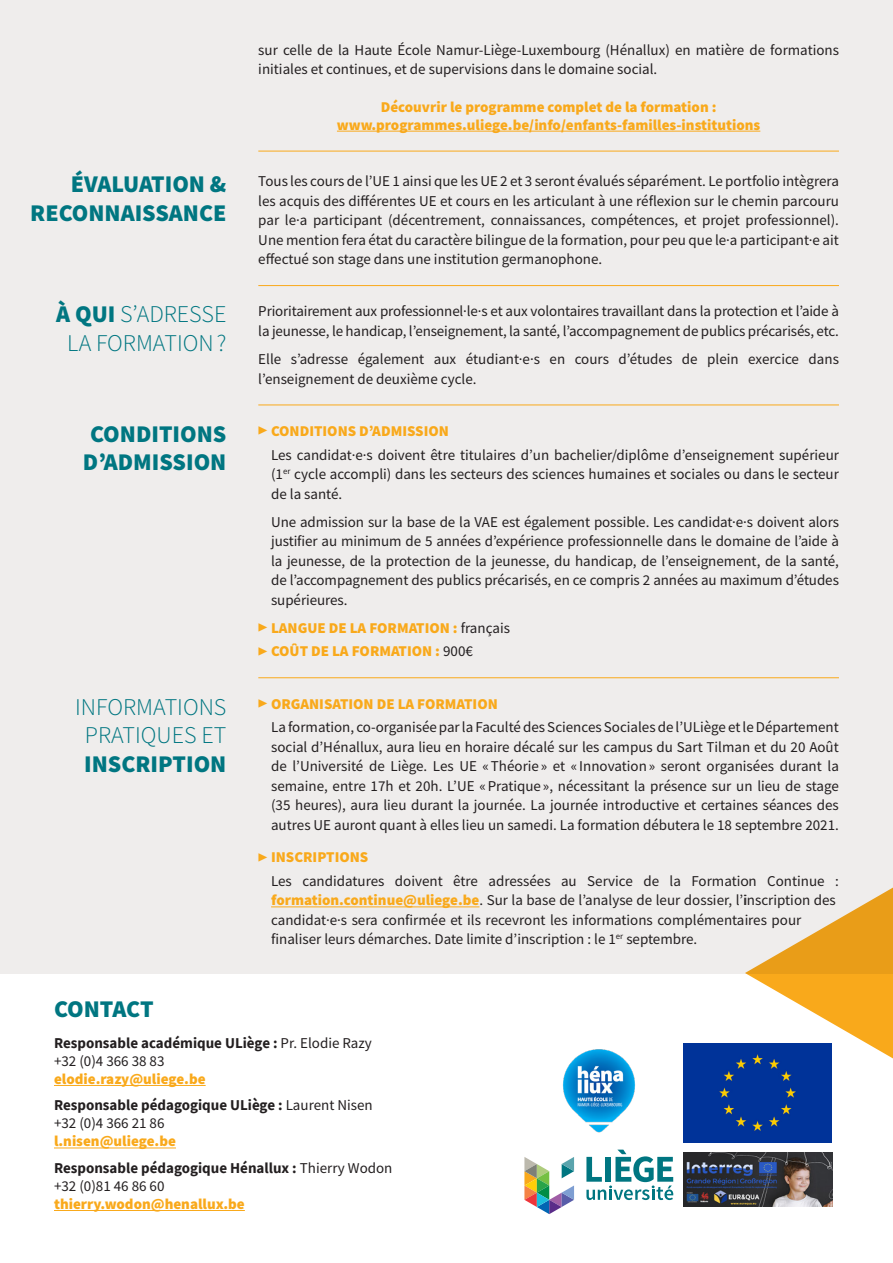
<style>
.page{position:relative;width:893px;height:1263px;background:#fff}
.page>*{position:absolute;margin:0;border:0;box-sizing:border-box;transform-origin:0 0}
.t1{font:300 24px/28.8px "Source Sans Pro";color:#007681;text-align:center}
.t2{font:900 24px/28.8px "Source Sans Pro";color:#007681;text-align:center}
.texte_retrait_puces{font:15px/19.5px "Source Sans Pro";color:#231f20;text-align:justify}
.Paragraphe_filet{font:15px/19.5px "Source Sans Pro";color:#231f20}
.Texte_de_base{font:15px/19.5px "Source Sans Pro";letter-spacing:-.01em;color:#231f20}
.Paragraphe_filet-2{font:900 15px "Source Sans Pro";color:#f9a91b}
.t3{font:700 15px "Source Sans Pro";color:#231f20}
.Texte_de_base-2{font:900 15px "Source Sans Pro";color:#f9a91b}
.s1{font-weight:900}
.s2{font-weight:400;font-size:10.5px}
.s3{font-weight:400;color:#231f20}
.s4{font-weight:900;color:#f9a91b}
.s5{font-weight:400}
</style>
<div class="page">
<div style="left:0;top:0;width:893px;height:973px;background:#efedec"></div>
<hr style="left:54px;top:1085px;width:152px;height:1px;background:#f9a91b">
<hr style="left:54px;top:1147px;width:122px;height:1px;background:#f9a91b">
<hr style="left:54px;top:1210px;width:191px;height:1px;background:#f9a91b">
<hr style="left:258px;top:677px;width:581px;height:1px;background:#f9a91b">
<hr style="left:271px;top:906px;width:208px;height:1px;background:#f9a91b">
<hr style="left:258px;top:405px;width:581px;height:1px;background:#f9a91b">
<hr style="left:258px;top:285px;width:581px;height:1px;background:#f9a91b">
<svg style="left:745px;top:887px;width:148px;height:172px"></svg>
<svg style="left:524px;top:1157px;width:50px;height:57px"></svg>
<svg style="left:586px;top:1149px;width:87px;height:51px"></svg>
<hr style="left:258px;top:151px;width:581px;height:1px;background:#f9a91b">
<hr style="left:337px;top:131px;width:423px;height:1px;background:#f9a91b">
<img style="left:563px;top:1049px;width:72px;height:84px">
<div style="left:684px;top:1044px;width:148px;height:98px;background:#039"></div>
<img style="left:684px;top:1153px;width:148px;height:53px">
<p class="Texte_de_base" style="left:258px;top:40px;width:582px">sur celle de la Haute École Namur-Liège-Luxembourg (Hénallux) en matière de formations initiales et continues, et de supervisions dans le domaine social.</p>
<p class="Texte_de_base-2" style="left:381px;top:96px;width:337px">Découvrir le programme complet de la formation :</p>
<p class="Paragraphe_filet-2" style="left:337px;top:114px;width:425px">www.programmes.uliege.be/info/enfants-familles-institutions</p>
<p class="t2" style="left:30px;top:169px;width:198px;text-align:right">ÉVALUATION &amp;<br>RECONNAISSANCE</p>
<p class="Paragraphe_filet" style="left:258px;top:171px;width:582px;text-align:justify">Tous les cours de l’UE 1 ainsi que les UE 2 et 3 seront évalués séparément. Le portfolio intègrera les acquis des différentes UE et cours en les articulant à une réflexion sur le chemin parcouru par le·a participant (décentrement, connaissances, compétences, et projet professionnel).<br>Une mention fera état du caractère bilingue de la formation, pour peu que le·a participant·e ait effectué son stage dans une institution germanophone.</p>
<p class="t1" style="left:56px;top:300px;width:172px"><span class="s1">À QUI</span> S’ADRESSE<br>LA FORMATION ?</p>
<p class="Texte_de_base" style="left:258px;top:302px;width:582px">Prioritairement aux professionnel·le·s et aux volontaires travaillant dans la protection et l’aide à la jeunesse, le handicap, l’enseignement, la santé, l’accompagnement de publics précarisés, etc.</p>
<p class="Paragraphe_filet" style="left:258px;top:349px;width:582px">Elle s’adresse également aux étudiant·e·s en cours d’études de plein exercice dans l’enseignement de deuxième cycle.</p>
<p class="t2" style="left:83px;top:419px;width:145px">CONDITIONS<br>D’ADMISSION</p>
<p class="Paragraphe_filet-2" style="left:258px;top:420px;width:192px"><span class="s2">▶</span> CONDITIONS D’ADMISSION</p>
<p class="texte_retrait_puces" style="left:271px;top:445px;width:569px">Les candidat·e·s doivent être titulaires d’un bachelier/diplôme d’enseignement supérieur (1<sup>er</sup> cycle accompli) dans les secteurs des sciences humaines et sociales ou dans le secteur de la santé.</p>
<p class="texte_retrait_puces" style="left:271px;top:512px;width:569px">Une admission sur la base de la VAE est également possible. Les candidat·e·s doivent alors justifier au minimum de 5 années d’expérience professionnelle dans le domaine de l’aide à la jeunesse, de la protection de la jeunesse, du handicap, de l’enseignement, de la santé, de l’accompagnement des publics précarisés, en ce compris 2 années au maximum d’études supérieures.</p>
<p class="Paragraphe_filet-2" style="left:258px;top:617px;width:253px"><span class="s2">▶</span> LANGUE DE LA FORMATION : <span class="s3">français</span></p>
<p class="Paragraphe_filet-2" style="left:258px;top:641px;width:216px"><span class="s2">▶</span> COÛT DE LA FORMATION : <span class="s3">900€</span></p>
<p class="t1" style="left:75px;top:692px;width:153px">INFORMATIONS<br>PRATIQUES ET<br><span class="s1">INSCRIPTION</span></p>
<p class="Paragraphe_filet-2" style="left:258px;top:693px;width:241px"><span class="s2">▶</span> ORGANISATION DE LA FORMATION</p>
<p class="texte_retrait_puces" style="left:271px;top:717px;width:569px">La formation, co-organisée par la Faculté des Sciences Sociales de l’ULiège et le Département social d’Hénallux, aura lieu en horaire décalé sur les campus du Sart Tilman et du 20 Août de l’Université de Liège. Les UE «Théorie » et « Innovation» seront organisées durant la semaine, entre 17h et 20h. L’UE «Pratique », nécessitant la présence sur un lieu de stage (35 heures), aura lieu durant la journée. La journée introductive et certaines séances des autres UE auront quant à elles lieu un samedi. La formation débutera le 18 septembre 2021.</p>
<p class="Paragraphe_filet-2" style="left:258px;top:847px;width:112px"><span class="s2">▶</span> INSCRIPTIONS</p>
<p class="texte_retrait_puces" style="left:271px;top:871px;width:569px;text-align:left">Les candidatures doivent être adressées au Service de la Formation Continue : <span class="s4">formation.continue@uliege.be</span>. Sur la base de l’analyse de leur dossier, l’inscription des candidat·e·s sera confirmée et ils recevront les informations complémentaires pour finaliser leurs démarches. Date limite d’inscription : le 1<sup>er</sup> septembre.</p>
<p class="t2" style="left:54px;top:994px;width:101px">CONTACT</p>
<p class="t3" style="left:54px;top:1033px;width:319px">Responsable académique ULiège : <span class="s5">Pr. Elodie Razy</span></p>
<p class="texte_retrait_puces" style="left:54px;top:1051px;width:112px">+32 (0)4 366 38 83</p>
<p class="Paragraphe_filet-2" style="left:54px;top:1068px;width:153px">elodie.razy@uliege.be</p>
<p class="t3" style="left:54px;top:1095px;width:320px">Responsable pédagogique ULiège : <span class="s5">Laurent Nisen</span></p>
<p class="texte_retrait_puces" style="left:54px;top:1114px;width:112px">+32 (0)4 366 21 86</p>
<p class="Paragraphe_filet-2" style="left:54px;top:1131px;width:123px">l.nisen@uliege.be</p>
<p class="t3" style="left:54px;top:1158px;width:340px">Responsable pédagogique Hénallux : <span class="s5">Thierry Wodon</span></p>
<p class="texte_retrait_puces" style="left:54px;top:1176px;width:112px">+32 (0)81 46 86 60</p>
<p class="Paragraphe_filet-2" style="left:54px;top:1193px;width:192px">thierry.wodon@henallux.be</p>
</div>
